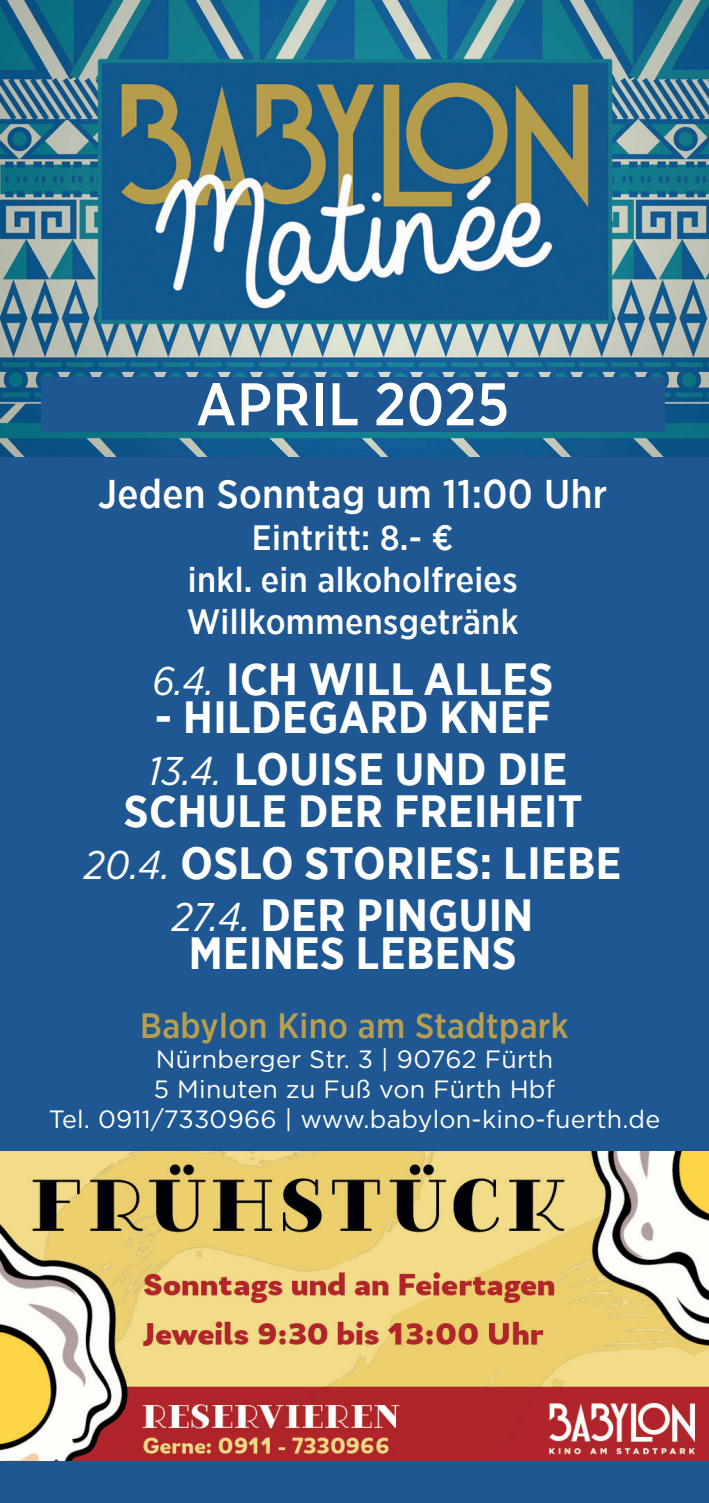
<style>
.page{position:relative;width:709px;height:1503px;background:#fff}
.page>*{position:absolute;margin:0;border:0;box-sizing:border-box;transform-origin:0 0}
.t1{font:500 60px "Gotham Narrow";letter-spacing:.01em;color:#fff}
.t2{font:700 45px "Gotham Narrow";letter-spacing:.01em;color:#fff}
.t3{font:500 40px "Gotham Narrow";letter-spacing:.01em;color:#fff}
.t4{font:500 35px "Gotham Narrow";letter-spacing:.01em;color:#fff}
.t5{font:500 35px "Gotham Narrow";letter-spacing:.01em;color:#b89e4f}
.t6{font:25px "Gotham";letter-spacing:.01em;color:#fff}
.s1{font-weight:400;font-style:italic;font-size:40px}
</style>
<div class="page">
<div style="left:0;top:0;width:709px;height:1502px;background:#1e5791"></div>
<img style="left:0;top:0;width:709px;height:456px">
<div style="left:41px;top:377px;width:623px;height:55px;background:#1e5791"></div>
<img style="left:0;top:1151px;width:709px;height:309px">
<p class="t1" style="left:196px;top:366px;width:315px">APRIL 2025</p>
<p class="t3" style="left:98px;top:469px;width:511px">Jeden Sonntag um 11:00 Uhr</p>
<p class="t4" style="left:252px;top:516px;width:203px">Eintritt: 8.- €</p>
<p class="t4" style="left:188px;top:558px;width:331px">inkl. ein alkoholfreies</p>
<p class="t4" style="left:187px;top:600px;width:333px">Willkommensgetränk</p>
<p class="t2" style="left:152px;top:650px;width:403px"><span class="s1">6.4.</span> ICH WILL ALLES</p>
<p class="t2" style="left:155px;top:688px;width:397px">- HILDEGARD KNEF</p>
<p class="t2" style="left:149px;top:740px;width:420px"><span class="s1">13.4.</span> LOUISE UND DIE</p>
<p class="t2" style="left:124px;top:782px;width:460px">SCHULE DER FREIHEIT</p>
<p class="t2" style="left:84px;top:834px;width:538px"><span class="s1">20.4.</span> OSLO STORIES: LIEBE</p>
<p class="t2" style="left:172px;top:886px;width:363px"><span class="s1">27.4.</span> DER PINGUIN</p>
<p class="t2" style="left:189px;top:924px;width:329px">MEINES LEBENS</p>
<p class="t5" style="left:140px;top:1003px;width:430px">Babylon Kino am Stadtpark</p>
<p class="t6" style="left:156px;top:1042px;width:399px">Nürnberger Str. 3 | 90762 Fürth</p>
<p class="t6" style="left:154px;top:1072px;width:402px">5 Minuten zu Fuß von Fürth Hbf</p>
<p class="t6" style="left:49px;top:1102px;width:613px">Tel. 0911/7330966 | www.babylon-kino-fuerth.de</p>
</div>
